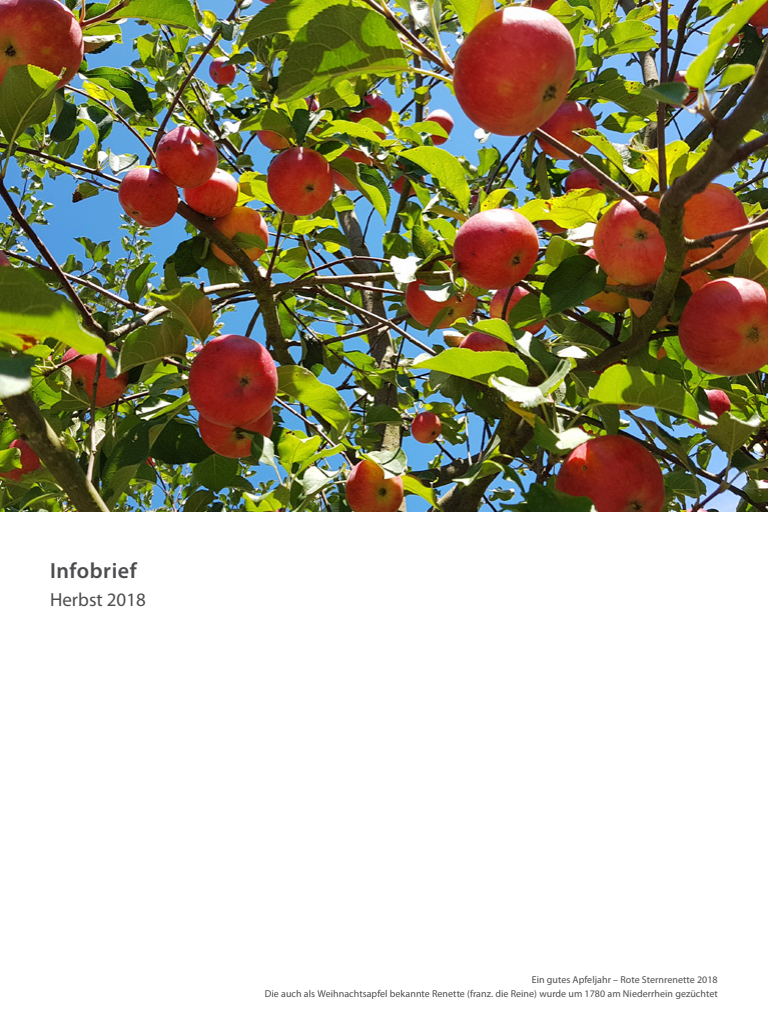
<style>
.page{position:relative;width:768px;height:1024px;background:#fff}
.page>*{position:absolute;margin:0;border:0;box-sizing:border-box;transform-origin:0 0}
.t1{font:600 22px "Myriad Pro";letter-spacing:.025em;color:#4d4d4f}
.t2{font:19px "Myriad Pro";color:#4d4d4f}
.t3{font:10px/14px "Myriad Pro";letter-spacing:.005em;color:#4d4d4f;text-align:right}
</style>
<div class="page">
<img style="left:0;top:0;width:768px;height:512px">
<p class="t1" style="left:50px;top:556px;width:88px">Infobrief</p>
<p class="t2" style="left:50px;top:587px;width:97px">Herbst 2018</p>
<p class="t3" style="left:265px;top:972px;width:454px">Ein gutes Apfeljahr – Rote Sternrenette 2018<br>Die auch als Weihnachtsapfel bekannte Renette (franz. die Reine) wurde um 1780 am Niederrhein gezüchtet</p>
</div>
